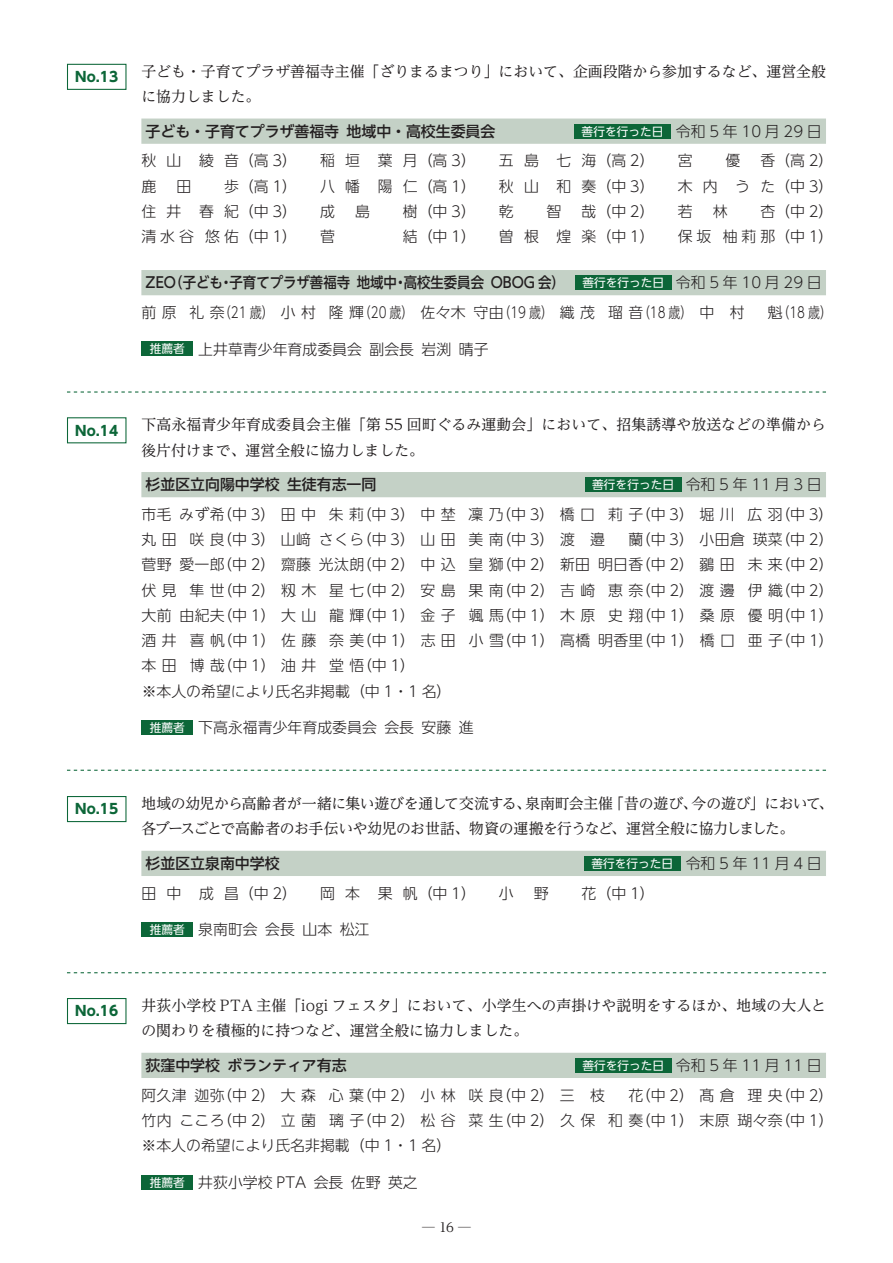
<style>
.page{position:relative;width:893px;height:1263px;background:#fff}
.page>*{position:absolute;margin:0;border:0;box-sizing:border-box;transform-origin:0 0}
.t1{font:300 14.85px/29.5px "UD Shin Go NT Pr 6 N";letter-spacing:.025em;color:#231f20}
.t2{font:300 14.85px/25.2px "UD Shin Go NT Pr 6 N";letter-spacing:.245em;color:#231f20}
.t3{font:14.85px/25.2px "UD Reimin Pr 6 N";color:#231f20}
.t4{font:14.85px/25.2px "UD Reimin Pr 6 N";letter-spacing:-.025em;color:#231f20}
.t5{font:300 14.85px/29.5px "UD Shin Go NT Pr 6 N";letter-spacing:.365em;color:#231f20}
.t6{font:300 14.85px "UD Shin Go NT Pr 6 N";color:#231f20}
.t7{font:500 14.85px "UD Shin Go NT Pr 6 N";color:#231f20}
.t8{font:700 13.8px "UD Shin Go NT Pr 6 N";color:#0c6638}
.t9{font:12.75px "UD Reimin Pr 6 N";color:#231f20}
.s1{font-weight:400;font-size:11.7px;color:#fff}
.s2{font-weight:500}
</style>
<div class="page">
<div style="left:141px;top:341px;width:52px;height:15px;background:#0c6638"></div>
<div style="left:67px;top:64px;width:59px;height:26px;border:1px solid #0c6638"></div>
<div style="left:141px;top:119px;width:685px;height:25px;background:#c4d1c6"></div>
<div style="left:574px;top:124px;width:97px;height:15px;background:#0c6638"></div>
<div style="left:141px;top:270px;width:685px;height:25px;background:#c4d1c6"></div>
<div style="left:575px;top:275px;width:97px;height:15px;background:#0c6638"></div>
<svg style="left:67px;top:391px;width:759px;height:2px"></svg>
<svg style="left:67px;top:770px;width:759px;height:1px"></svg>
<div style="left:141px;top:720px;width:52px;height:15px;background:#0c6638"></div>
<div style="left:141px;top:472px;width:685px;height:25px;background:#c4d1c6"></div>
<div style="left:585px;top:477px;width:97px;height:15px;background:#0c6638"></div>
<div style="left:67px;top:796px;width:59px;height:26px;border:1px solid #0c6638"></div>
<div style="left:141px;top:922px;width:52px;height:15px;background:#0c6638"></div>
<div style="left:141px;top:851px;width:685px;height:25px;background:#c4d1c6"></div>
<div style="left:584px;top:856px;width:97px;height:15px;background:#0c6638"></div>
<svg style="left:67px;top:972px;width:759px;height:1px"></svg>
<div style="left:67px;top:998px;width:59px;height:26px;border:1px solid #0c6638"></div>
<div style="left:141px;top:1175px;width:52px;height:14px;background:#0c6638"></div>
<div style="left:141px;top:1053px;width:685px;height:25px;background:#c4d1c6"></div>
<div style="left:575px;top:1058px;width:97px;height:15px;background:#0c6638"></div>
<p class="t8" style="left:75px;top:66px;width:44px">No.13</p>
<p class="t3" style="left:141px;top:58px;width:686px">子ども・子育てプラザ善福寺主催「ざりまるまつり」において、企画段階から参加するなど、運営全般に協力しました。</p>
<p class="t7" style="left:146px;top:119px;width:351px">子ども・子育てプラザ善福寺 地域中・高校生委員会</p>
<p class="t1" style="left:582px;top:116px;width:242px"><span class="s1">善行を行った日</span> 令和 5 年 10 月 29 日</p>
<p class="t1" style="left:141px;top:145px;width:157px">秋 山 綾 音（高 3）</p>
<p class="t1" style="left:320px;top:145px;width:157px">稲 垣 葉 月（高 3）</p>
<p class="t1" style="left:499px;top:145px;width:157px">五 島 七 海（高 2）</p>
<p class="t1" style="left:678px;top:145px;width:16px">宮</p>
<p class="t1" style="left:725px;top:145px;width:16px">優</p>
<p class="t1" style="left:760px;top:145px;width:75px">香（高 2）</p>
<p class="t1" style="left:141px;top:171px;width:16px">鹿</p>
<p class="t1" style="left:176px;top:171px;width:16px">田</p>
<p class="t1" style="left:224px;top:171px;width:75px">歩（高 1）</p>
<p class="t1" style="left:320px;top:171px;width:157px">八 幡 陽 仁（高 1）</p>
<p class="t1" style="left:499px;top:171px;width:157px">秋 山 和 奏（中 3）</p>
<p class="t1" style="left:678px;top:171px;width:157px">木 内 う た（中 3）</p>
<p class="t1" style="left:141px;top:196px;width:157px">住 井 春 紀（中 3）</p>
<p class="t1" style="left:320px;top:196px;width:16px">成</p>
<p class="t1" style="left:355px;top:196px;width:16px">島</p>
<p class="t1" style="left:403px;top:196px;width:75px">樹（中 3）</p>
<p class="t1" style="left:499px;top:196px;width:16px">乾</p>
<p class="t1" style="left:547px;top:196px;width:16px">智</p>
<p class="t1" style="left:582px;top:196px;width:75px">哉（中 2）</p>
<p class="t1" style="left:678px;top:196px;width:16px">若</p>
<p class="t1" style="left:713px;top:196px;width:16px">林</p>
<p class="t1" style="left:760px;top:196px;width:75px">杏（中 2）</p>
<p class="t1" style="left:141px;top:221px;width:157px">清水谷 悠佑（中1）</p>
<p class="t1" style="left:320px;top:221px;width:16px">菅</p>
<p class="t1" style="left:403px;top:221px;width:75px">結（中 1）</p>
<p class="t1" style="left:499px;top:221px;width:157px">曽 根 煌 楽（中 1）</p>
<p class="t1" style="left:678px;top:221px;width:157px">保坂 柚莉那（中1）</p>
<p class="t1" style="left:141px;top:267px;width:682px"><span class="s2">ZEO（子ども・子育てプラザ善福寺 地域中・高校生委員会 OBOG 会）</span> <span class="s1">善行を行った日</span> 令和 5 年 10 月 29 日前原 礼奈（21 歳） 小村 隆輝（20 歳） 佐々木 守由（19 歳） 織茂 瑠音（18 歳） 中 村</p>
<p class="t1" style="left:768px;top:297px;width:66px">魁（18 歳）</p>
<p class="t6" style="left:150px;top:337px;width:340px"><span class="s1">推薦者</span> 上井草青少年育成委員会 副会長 岩渕 晴子</p>
<p class="t8" style="left:75px;top:419px;width:44px">No.14</p>
<p class="t3" style="left:141px;top:412px;width:686px">下高永福青少年育成委員会主催「第 55 回町ぐるみ運動会」において、招集誘導や放送などの準備から後片付けまで、運営全般に協力しました。</p>
<p class="t7" style="left:146px;top:473px;width:232px">杉並区立向陽中学校 生徒有志一同</p>
<p class="t5" style="left:141px;top:469px;width:694px;text-indent:451px"><span class="s1">善行を行った日</span> 令和 5 年 11 月 3 日市毛 みず希（中 3） 田中 朱莉（中 3） 中埜 凜乃（中 3） 橋口 莉子（中 3） 堀川 広羽（中 3）</p>
<p class="t5" style="left:141px;top:524px;width:465px">丸田 咲良（中 3） 山﨑 さくら（中 3） 山田 美南（中 3） 渡 邉</p>
<p class="t2" style="left:141px;top:526px;width:694px;text-indent:487px">蘭（中 3） 小田倉 瑛菜（中 2）菅野 愛一郎（中 2） 齋藤 光汰朗（中 2） 中込 皇獅（中 2） 新田 明日香（中 2）鶸田 未来（中 2）伏見 隼世（中2）籾木 星七（中2） 安島 果南（中2） 吉崎 恵奈（中2） 渡邊 伊織（中2）大前 由紀夫（中 1） 大山 龍輝（中 1） 金子 颯馬（中 1） 木原 史翔（中 1） 桑原 優明（中 1）酒井 喜帆（中 1） 佐藤 奈美（中 1） 志田 小雪（中 1） 高橋 明香里（中 1） 橋口 亜子（中 1）本田 博哉（中 1） 油井 堂悟（中 1）<br>※本人の希望により氏名非掲載（中 1・1 名）</p>
<p class="t6" style="left:150px;top:716px;width:325px"><span class="s1">推薦者</span> 下高永福青少年育成委員会 会長 安藤 進</p>
<p class="t8" style="left:75px;top:798px;width:44px">No.15</p>
<p class="t4" style="left:141px;top:790px;width:694px">地域の幼児から高齢者が一緒に集い遊びを通して交流する、泉南町会主催「昔の遊び、今の遊び」において、各ブースごとで高齢者のお手伝いや幼児のお世話、物資の運搬を行うなど、運営全般に協力しました。</p>
<p class="t7" style="left:146px;top:851px;width:135px">杉並区立泉南中学校</p>
<p class="t1" style="left:591px;top:848px;width:232px"><span class="s1">善行を行った日</span> 令和 5 年 11 月 4 日</p>
<p class="t1" style="left:141px;top:877px;width:157px">田 中 成 昌（中 2）</p>
<p class="t1" style="left:320px;top:877px;width:157px">岡 本 果 帆（中 1）</p>
<p class="t1" style="left:499px;top:877px;width:16px">小</p>
<p class="t1" style="left:534px;top:877px;width:16px">野</p>
<p class="t1" style="left:582px;top:877px;width:75px">花（中 1）</p>
<p class="t6" style="left:150px;top:918px;width:221px"><span class="s1">推薦者</span> 泉南町会 会長 山本 松江</p>
<p class="t8" style="left:75px;top:1000px;width:44px">No.16</p>
<p class="t3" style="left:141px;top:992px;width:686px">井荻小学校 PTA 主催「iogi フェスタ」において、小学生への声掛けや説明をするほか、地域の大人との関わりを積極的に持つなど、運営全般に協力しました。</p>
<p class="t7" style="left:146px;top:1053px;width:202px">荻窪中学校 ボランティア有志</p>
<p class="t1" style="left:141px;top:1050px;width:682px;text-indent:441px"><span class="s1">善行を行った日</span> 令和 5 年 11 月 11 日阿久津 迦弥（中 2） 大森 心葉（中 2） 小林 咲良（中 2） 三 枝</p>
<p class="t1" style="left:141px;top:1082px;width:694px;line-height:25.2px;text-align:justify;text-indent:487px">花（中 2） 髙倉 理央（中 2）竹内 こころ（中 2） 立菌 璃子（中 2） 松谷 菜生（中 2） 久保 和奏（中 1） 末原 瑚々奈（中 1）※本人の希望により氏名非掲載（中 1・1 名）</p>
<p class="t6" style="left:150px;top:1170px;width:269px"><span class="s1">推薦者</span> 井荻小学校 PTA 会長 佐野 英之</p>
<p class="t9" style="left:422px;top:1216px;width:50px">─ 16 ─</p>
</div>
